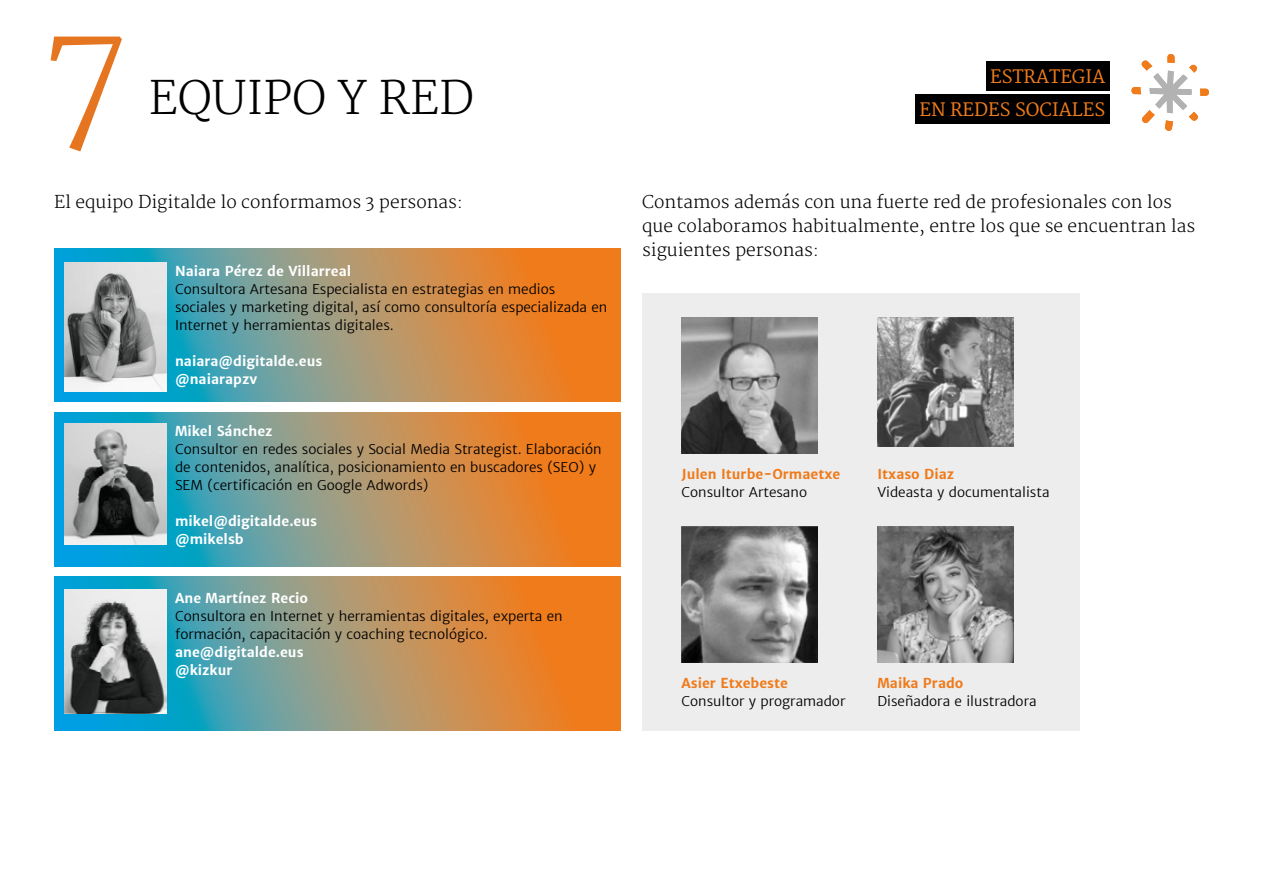
<style>
.page{position:relative;width:1263px;height:893px;background:#fff}
.page>*{position:absolute;margin:0;border:0;box-sizing:border-box;transform-origin:0 0}
.t1{font:300 150px "Merriweather";color:#e57521}
.t2{font:300 45px "Merriweather";color:#000}
.t3{font:18px/32.5px "Merriweather";color:#ef7b1b;text-align:right}
.t4{font:300 17.25px/24px "Merriweather";color:#000}
.t5{font:300 13.5px/18px "Merriweather Sans";color:#000}
.t6{font:700 13.5px/18px "Merriweather Sans";color:#fff}
.t7{font:700 13.5px "Merriweather Sans";color:#ef7b1b}
</style>
<div class="page">
<div style="left:642px;top:293px;width:437px;height:437px;background:#ededed"></div>
<svg style="left:54px;top:248px;width:567px;height:154px;background:#a1936e"></svg>
<svg style="left:54px;top:412px;width:567px;height:154px;background:#9f936e"></svg>
<svg style="left:54px;top:577px;width:567px;height:153px;background:#a0936e"></svg>
<img style="left:65px;top:262px;width:102px;height:129px">
<img style="left:65px;top:423px;width:102px;height:122px">
<img style="left:65px;top:590px;width:102px;height:124px">
<img style="left:681px;top:317px;width:136px;height:136px">
<img style="left:681px;top:526px;width:136px;height:136px">
<img style="left:877px;top:317px;width:136px;height:129px">
<img style="left:877px;top:526px;width:136px;height:136px">
<svg style="left:1131px;top:54px;width:78px;height:77px"></svg>
<div style="left:986px;top:62px;width:123px;height:29px;background:#000"></div>
<div style="left:915px;top:94px;width:194px;height:29px;background:#000"></div>
<h1 class="t1" style="left:40px;top:-12px;width:92px">7</h1>
<h2 class="t2" style="left:149px;top:71px;width:327px">EQUIPO Y RED</h2>
<p class="t4" style="left:54px;top:190px;width:410px">El equipo Digitalde lo conformamos 3 personas:</p>
<p class="t6" style="left:175px;top:262px;width:178px">Naiara Pérez de Villarreal</p>
<p class="t5" style="left:175px;top:280px;width:434px">Consultora Artesana Especialista en estrategias en medios sociales y marketing digital, así como consultoría especializada en<br>Internet y herramientas digitales.</p>
<p class="t6" style="left:175px;top:352px;width:149px">naiara@digitalde.eus @naiarapzv</p>
<p class="t6" style="left:175px;top:423px;width:99px">Mikel Sánchez</p>
<p class="t5" style="left:175px;top:441px;width:428px">Consultor en redes sociales y Social Media Strategist. Elaboración de contenidos, analítica, posicionamiento en buscadores (SEO) y<br>SEM (certificación en Google Adwords)</p>
<p class="t6" style="left:175px;top:513px;width:143px">mikel@digitalde.eus @mikelsb</p>
<p class="t6" style="left:175px;top:589px;width:135px">Ane Martínez Recio</p>
<p class="t5" style="left:175px;top:607px;width:389px">Consultora en Internet y herramientas digitales, experta en formación, capacitación y coaching tecnológico.</p>
<p class="t6" style="left:175px;top:643px;width:130px">ane@digitalde.eus @kizkur</p>
<h3 class="t3" style="left:919px;top:61px;width:187px">ESTRATEGIA<br>EN REDES SOCIALES</h3>
<p class="t4" style="left:642px;top:190px;width:555px">Contamos además con una fuerte red de profesionales con los que colaboramos habitualmente, entre los que se encuentran las siguientes personas:</p>
<p class="t7" style="left:681px;top:466px;width:160px">Julen Iturbe-Ormaetxe</p>
<p class="t5" style="left:681px;top:483px;width:127px">Consultor Artesano</p>
<p class="t7" style="left:877px;top:466px;width:78px">Itxaso Diaz</p>
<p class="t5" style="left:877px;top:483px;width:174px">Videasta y documentalista</p>
<p class="t7" style="left:681px;top:675px;width:108px">Asier Etxebeste</p>
<p class="t5" style="left:681px;top:692px;width:166px">Consultor y programador</p>
<p class="t7" style="left:877px;top:675px;width:88px">Maika Prado</p>
<p class="t5" style="left:877px;top:692px;width:161px">Diseñadora e ilustradora</p>
</div>
